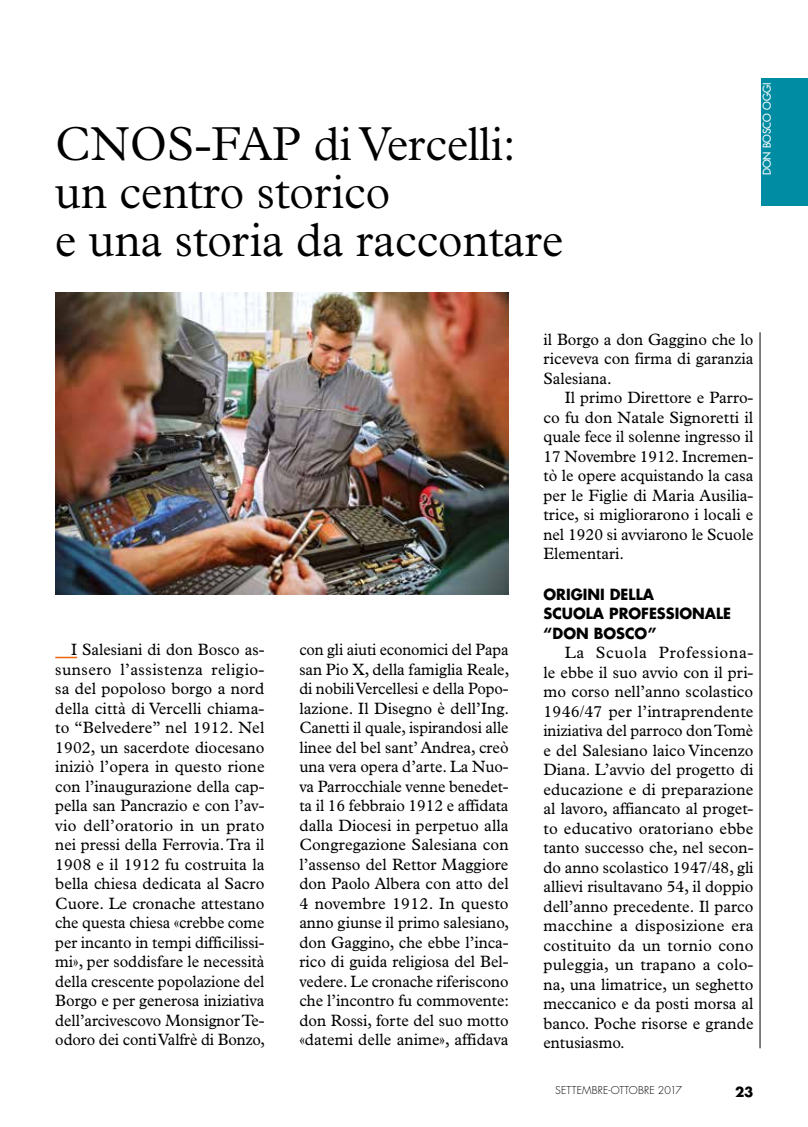
<style>
.page{position:relative;width:808px;height:1127px;background:#fff}
.page>*{position:absolute;margin:0;border:0;box-sizing:border-box;transform-origin:0 0}
.t1{font:300 48px/48px "Plantin";color:#000;scale:.96 1}
.t2{font:16.5px/19.5px "Plantin";color:#000;text-align:justify}
.t3{font:16.5px/19.5px "Plantin";color:#000;text-align:justify;scale:.96 1}
.t4{font:16.5px/19.5px "Plantin";color:#000;text-align:justify;scale:.94 1}
.t5{font:700 15px/19.5px "Futura";color:#000;scale:.96 1}
.t6{font:700 13.5px "Futura";color:#000}
.t7{font:300 10.5px "Futura";letter-spacing:.015em;color:#000}
.t8{font:10.5px "Futura";color:#fff}
</style>
<div class="page">
<div style="left:761px;top:79px;width:47px;height:127px;background:#008ca3"></div>
<svg style="left:55px;top:657px;width:22px;height:1px"></svg>
<hr style="left:760px;top:332px;width:1px;height:716px;background:#000">
<img style="left:55px;top:292px;width:454px;height:302px">
<h1 class="t1" style="left:55px;top:121px;width:530px">CNOS-FAP di Vercelli: un centro storico<br>e una storia da raccontare</h1>
<p class="t8" style="left:760px;top:175px;width:95px;rotate:-90deg">don bosco oggi</p>
<p class="t3" style="left:55px;top:640px;width:220px;text-indent:16px">I Salesiani di don Bosco as&shy;sunsero l’assistenza religio&shy;sa del popoloso borgo a nord della città di Vercelli chiama&shy;to “Belvedere” nel 1912. Nel 1902, un sacerdote diocesano iniziò l’opera in questo rione con l’inaugurazione della cap&shy;pella san Pancrazio e con l’av&shy;vio dell’oratorio in un prato nei pressi della Ferrovia. Tra il 1908 e il 1912 fu costruita la bella chiesa dedicata al Sacro Cuore. Le cronache attestano che questa chiesa «crebbe come per incanto in tempi difficilissi&shy;mi», per soddisfare le necessità della crescente popolazione del Borgo e per generosa iniziativa dell’arcivescovo Monsignor Te&shy;odoro dei conti Valfrè di Bonzo,</p>
<p class="t4" style="left:299px;top:640px;width:225px">con gli aiuti economici del Papa san Pio X, della famiglia Reale, di nobili Vercellesi e della Popo&shy;lazione. Il Disegno è dell’Ing.<br>Canetti il quale, ispirandosi alle linee del bel sant’ Andrea, creò una vera opera d’arte. La Nuo&shy;va Parrocchiale venne benedet&shy;ta il 16 febbraio 1912 e affidata dalla Diocesi in perpetuo alla Congregazione Salesiana con l’assenso del Rettor Maggiore don Paolo Albera con atto del 4 novembre 1912. In questo anno giunse il primo salesiano, don Gaggino, che ebbe l’inca&shy;rico di guida religiosa del Bel&shy;vedere. Le cronache riferiscono che l’incontro fu commovente: don Rossi, forte del suo motto «datemi delle anime», affidava</p>
<p class="t3" style="left:543px;top:329px;width:220px">il Borgo a don Gaggino che lo riceveva con firma di garanzia Salesiana.</p>
<p class="t2" style="left:543px;top:388px;width:211px;text-indent:21px">Il primo Direttore e Parro&shy;co fu don Natale Signoretti il quale fece il solenne ingresso il 17 Novembre 1912. Incremen&shy;tò le opere acquistando la casa per le Figlie di Maria Ausilia&shy;trice, si migliorarono i locali e nel 1920 si avviarono le Scuole Elementari.</p>
<p class="t5" style="left:543px;top:584px;width:197px">ORIGINI DELLA<br>SC UOLA PROFESSIONALE “DON BOSCO”</p>
<p class="t2" style="left:543px;top:643px;width:212px;text-indent:21px">La Scuola Professiona&shy;le ebbe il suo avvio con il pri&shy;mo corso nell’anno scolastico 1946/47 per l’intraprendente iniziativa del parroco don Tomè e del Salesiano laico Vincenzo Diana. L’avvio del progetto di educazione e di preparazione al lavoro, affiancato al proget&shy;to educativo oratoriano ebbe tanto successo che, nel secon&shy;do anno scolastico 1947/48, gli allievi risultavano 54, il doppio dell’anno precedente. Il parco macchine a disposizione era costituito da un tornio cono puleggia, un trapano a colo&shy;na, una limatrice, un seghetto meccanico e da posti morsa al banco. Poche risorse e grande entusiasmo.</p>
<p class="t7" style="left:555px;top:1084px;width:128px">SETTEMBRE-OTTOBRE 2017</p>
<p class="t6" style="left:735px;top:1083px;width:20px">23</p>
</div>
